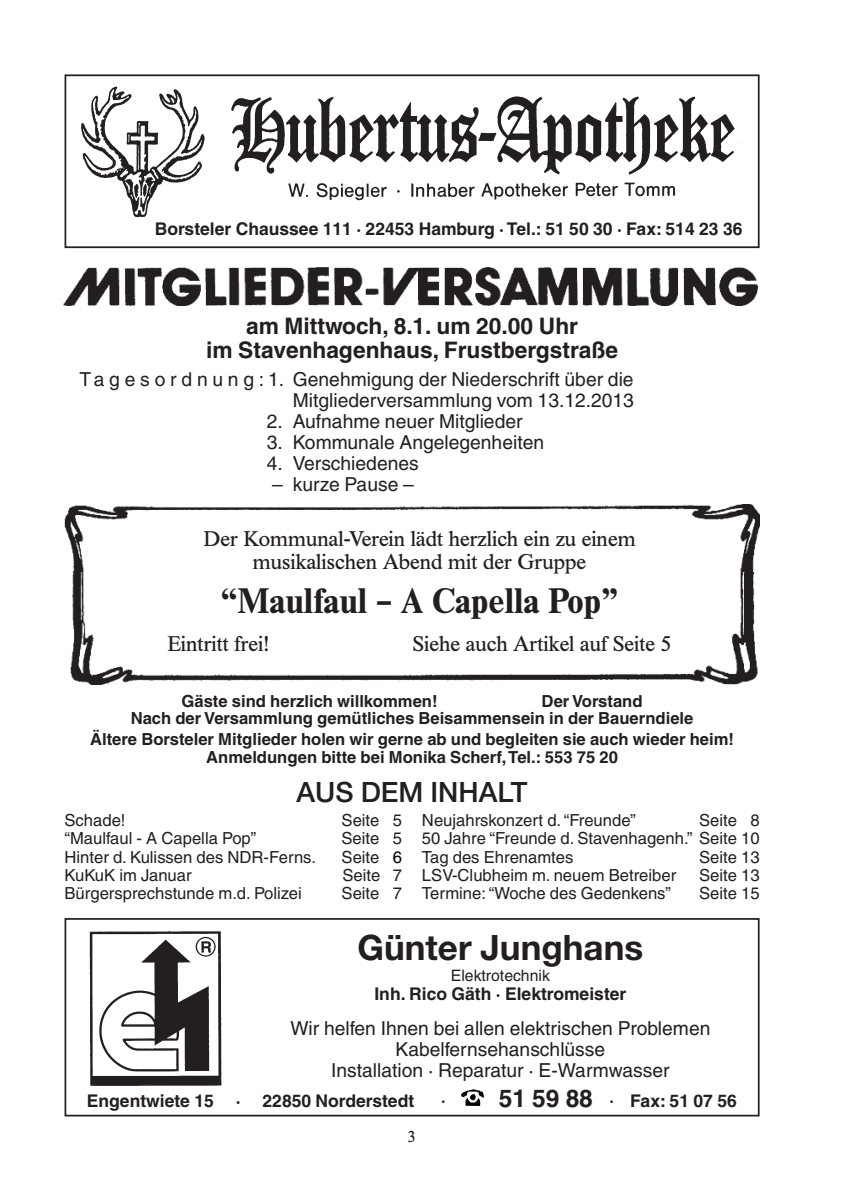
<style>
.page{position:relative;width:844px;height:1191px;background:#fff}
.page>*{position:absolute;margin:0;border:0;box-sizing:border-box;transform-origin:0 0}
.t1{font:700 35px "Times BQ";color:#231f20}
.t2{font:700 35px "Helvetica Neue";color:#231f20}
.t3{font:500 28px "Helvetica Neue";color:#231f20}
.t4{font:700 22.75px/24.5px "Helvetica";color:#231f20;text-align:center}
.t5{font:21px/22.8px "Times BQ";color:#231f20;text-align:center}
.t6{font:19.25px/21px "Helvetica";color:#231f20;text-align:center}
.t7{font:700 17.5px "Helvetica";color:#231f20}
.t8{font:16.62px/18.4px "Helvetica";color:#231f20;text-align:justify}
.t9{font:700 16.62px/17.5px "Helvetica";color:#231f20}
.t10{font:15.75px "Helvetica";color:#231f20}
.t11{font:15.75px "Times BQ";color:#231f20}
.s1{color:#fff}
.s2{color:#000}
.s3{font-weight:400;font-size:21px}
.s4{font-size:24.5px}
</style>
<div class="page">
<img style="left:81px;top:86px;width:660px;height:132px">
<div style="left:64px;top:74px;width:695px;height:174px;border:2px solid #231f20"></div>
<img style="left:461px;top:1089px;width:23px;height:17px">
<div style="left:64px;top:918px;width:695px;height:198px;border:2px solid #231f20"></div>
<img style="left:88px;top:931px;width:134px;height:156px">
<img style="left:63px;top:268px;width:694px;height:37px">
<img style="left:64px;top:505px;width:695px;height:179px">
<p class="t7" style="left:155px;top:222px;width:589px">Borsteler Chaussee 111 · 22453 Hamburg ·Tel.: 51 50 30 · Fax: 514 23 36</p>
<h3 class="t4" style="left:206px;top:316px;width:413px">am Mittwoch, 8.1. um 20.00 Uhr<br>im Stavenhagenhaus, Frustbergstraße</h3>
<p class="t6" style="left:79px;top:370px;width:556px;text-align:right">Ta g e s o r d n u n g : 1. Genehmigung der Niederschrift über die<br>Mitgliederversammlung vom 13.12.2013</p>
<p class="t6" style="left:267px;top:412px;width:257px">2. Aufnahme neuer Mitglieder</p>
<p class="t6" style="left:267px;top:433px;width:278px">3. Kommunale Angelegenheiten</p>
<p class="t6" style="left:267px;top:454px;width:153px">4. Verschiedenes</p>
<p class="t6" style="left:272px;top:475px;width:143px">– kurze Pause –</p>
<p class="t5" style="left:203px;top:527px;width:433px">Der Kommunal-Verein lädt herzlich ein zu einem musikalischen Abend mit der Gruppe</p>
<h1 class="t1" style="left:221px;top:581px;width:399px">“Maulfaul – A Capella Pop”</h1>
<p class="t5" style="left:167px;top:632px;width:103px">Eintritt frei!</p>
<p class="t5" style="left:412px;top:632px;width:260px">Siehe auch Artikel auf Seite 5</p>
<p class="t9" style="left:181px;top:693px;width:257px">Gäste sind herzlich willkommen!</p>
<p class="t9" style="left:131px;top:693px;width:564px;text-indent:411px">Der Vorstand<br>Nach der Versammlung gemütliches Beisammensein in der Bauerndiele</p>
<p class="t9" style="left:90px;top:732px;width:645px;text-align:center">Ältere Borsteler Mitglieder holen wir gerne ab und begleiten sie auch wieder heim!<br>Anmeldungen bitte bei Monika Scherf,Tel.: 553 75 20</p>
<h2 class="t3" style="left:296px;top:781px;width:232px">AUS DEM INHALT</h2>
<p class="t8" style="left:422px;top:812px;width:215px">Neujahrskonzert d. “Freunde”</p>
<p class="t8" style="left:64px;top:812px;width:62px">Schade!</p>
<p class="t8" style="left:341px;top:812px;width:62px">Seite <span class="s1">0</span>5</p>
<p class="t8" style="left:64px;top:830px;width:193px">“Maulfaul - A Capella Pop”</p>
<p class="t8" style="left:341px;top:830px;width:62px">Seite <span class="s1">0</span>5</p>
<p class="t8" style="left:64px;top:849px;width:253px">Hinter d. Kulissen des NDR-Ferns.</p>
<p class="t8" style="left:341px;top:849px;width:62px">Seite <span class="s1">0</span><span class="s2">6</span></p>
<p class="t8" style="left:64px;top:867px;width:128px">KuKuK im Januar</p>
<p class="t8" style="left:342px;top:867px;width:61px">Seite 7</p>
<p class="t8" style="left:64px;top:886px;width:239px">Bürgersprechstunde m.d. Polizei</p>
<p class="t8" style="left:341px;top:886px;width:62px">Seite <span class="s1">0</span>7</p>
<p class="t8" style="left:422px;top:812px;width:339px;text-indent:277px">Seite <span class="s1">0</span>8<br>50 Jahre “Freunde d. Stavenhagenh.” Seite 10<br>Tag des Ehrenamtes</p>
<p class="t8" style="left:698px;top:849px;width:62px">Seite 13</p>
<p class="t8" style="left:422px;top:867px;width:256px">LSV-Clubheim m. neuem Betreiber</p>
<p class="t8" style="left:698px;top:867px;width:62px">Seite 13</p>
<p class="t8" style="left:422px;top:886px;width:250px">Termine: “Woche des Gedenkens”</p>
<p class="t8" style="left:698px;top:886px;width:62px">Seite 15</p>
<h1 class="t2" style="left:357px;top:934px;width:287px">Günter Junghans</h1>
<p class="t10" style="left:451px;top:969px;width:100px">Elektrotechnik</p>
<p class="t7" style="left:374px;top:987px;width:253px">Inh. Rico Gäth · Elektromeister</p>
<p class="t6" style="left:290px;top:1019px;width:421px">Wir helfen Ihnen bei allen elektrischen Problemen<br>Kabelfernsehanschlüsse<br>Installation · Reparatur · E-Warmwasser</p>
<p class="t7" style="left:87px;top:1094px;width:129px">Engentwiete 15</p>
<p class="t7" style="left:236px;top:1094px;width:212px">· 22850 Norderstedt <span class="s3">·</span></p>
<p class="t7" style="left:498px;top:1094px;width:239px"><span class="s4">51 59 88</span> <span class="s3">·</span> Fax: 51 07 56</p>
<p class="t11" style="left:408px;top:1127px;width:10px">3</p>
</div>
